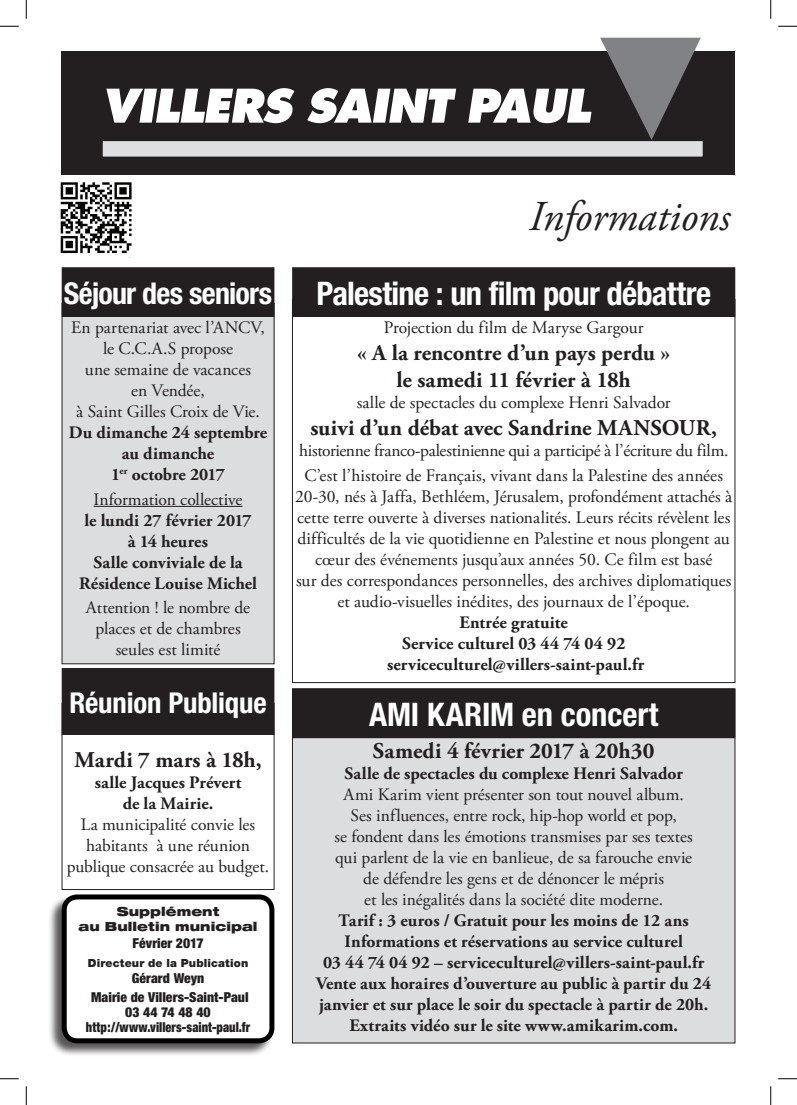
<style>
.page{position:relative;width:797px;height:1105px;background:#fff}
.page>*{position:absolute;margin:0;border:0;box-sizing:border-box;transform-origin:0 0}
.t1{font:italic 42.5px "Adobe Garamond Pro";color:#231f20}
.t2{font:700 condensed 32.5px "Helvetica Neue";letter-spacing:-.015em;color:#fff}
.t3{font:700 condensed 30px "Helvetica Neue";letter-spacing:-.025em;color:#fff}
.t4{font:700 condensed 28.75px "Helvetica Neue";letter-spacing:-.005em;color:#fff}
.t5{font:700 22.5px/27px "Adobe Garamond Pro";color:#231f20;text-align:center}
.t6{font:17.5px/21px "Adobe Garamond Pro";letter-spacing:-.005em;color:#231f20;text-align:center}
.t7{font:700 17.5px/21px "Adobe Garamond Pro";letter-spacing:.005em;color:#231f20;text-align:center}
.t8{font:900 condensed 13.75px/18.5px "Helvetica Neue";letter-spacing:.005em;color:#231f20;text-align:center}
.t9{font:900 expanded 12.5px/15px "Helvetica Neue";letter-spacing:.005em;color:#231f20;text-align:center}
.t10{font:900 11.25px "Helvetica Neue";letter-spacing:.015em;color:#231f20}
</style>
<div class="page">
<div style="left:292px;top:689px;width:443px;height:354px;background:#dcdddf"></div>
<div style="left:62px;top:304px;width:212px;height:360px;background:#dcdddf"></div>
<div style="left:62px;top:51px;width:673px;height:123px;background:#231f20"></div>
<div style="left:101px;top:140px;width:603px;height:18px;background:#dedfe1"></div>
<div style="left:100px;top:138px;width:605px;height:22px;border:3px solid #231f20"></div>
<svg style="left:106px;top:88px;width:188px;height:35px"></svg>
<svg style="left:307px;top:88px;width:149px;height:35px"></svg>
<svg style="left:468px;top:89px;width:123px;height:34px"></svg>
<svg style="left:600px;top:38px;width:100px;height:102px"></svg>
<div style="left:48px;top:895px;width:226px;height:162px;background:#231f20;opacity:.75"></div>
<div style="left:64px;top:897px;width:208px;height:144px;background:#fff;border-radius:13px"></div>
<div style="left:62px;top:894px;width:212px;height:149px;border:5px solid #000;border-radius:13px"></div>
<img style="left:60px;top:182px;width:72px;height:71px">
<div style="left:293px;top:689px;width:441px;height:48px;background:#231f20"></div>
<div style="left:292px;top:688px;width:443px;height:50px;border:1px solid #231f20"></div>
<div style="left:293px;top:268px;width:441px;height:48px;background:#231f20"></div>
<div style="left:292px;top:267px;width:443px;height:50px;border:1px solid #231f20"></div>
<div style="left:62px;top:268px;width:212px;height:48px;background:#231f20"></div>
<div style="left:62px;top:267px;width:212px;height:50px;border:1px solid #231f20"></div>
<hr style="left:94px;top:506px;width:148px;height:1px;background:#231f20">
<div style="left:62px;top:703px;width:212px;height:187px;border:1px solid #231f20"></div>
<div style="left:62px;top:669px;width:212px;height:65px;background:#231f20"></div>
<div style="left:62px;top:668px;width:212px;height:67px;border:1px solid #231f20"></div>
<svg style="left:0;top:25px;width:19px;height:2px"></svg>
<svg style="left:778px;top:25px;width:19px;height:2px"></svg>
<svg style="left:0;top:1078px;width:19px;height:1px"></svg>
<svg style="left:778px;top:1078px;width:19px;height:1px"></svg>
<svg style="left:25px;top:0;width:2px;height:19px"></svg>
<svg style="left:25px;top:1086px;width:2px;height:19px"></svg>
<svg style="left:770px;top:0;width:1px;height:19px"></svg>
<svg style="left:770px;top:1086px;width:1px;height:19px"></svg>
<h1 class="t1" style="left:529px;top:191px;width:203px">Informations</h1>
<h3 class="t3" style="left:64px;top:275px;width:210px">Séjour des seniors</h3>
<h2 class="t2" style="left:316px;top:273px;width:396px">Palestine : un film pour débattre</h2>
<p class="t6" style="left:71px;top:318px;width:195px">En partenariat avec l’ANCV, le C.C.A.S propose<br>une semaine de vacances<br>en Vendée,<br>à Saint Gilles Croix de Vie.</p>
<p class="t7" style="left:69px;top:422px;width:200px">Du dimanche 24 septembre au dimanche<br>1<sup>er</sup> octobre 2017</p>
<p class="t6" style="left:94px;top:489px;width:150px">Information collective</p>
<p class="t7" style="left:79px;top:510px;width:179px">le lundi 27 février 2017 à 14 heures<br>Salle conviviale de la<br>Résidence Louise Michel</p>
<p class="t6" style="left:86px;top:598px;width:166px">Attention ! le nombre de places et de chambres seules est limité</p>
<h3 class="t4" style="left:69px;top:685px;width:199px">Réunion Publique</h3>
<p class="t5" style="left:74px;top:747px;width:189px">Mardi 7 mars à 18h,</p>
<p class="t7" style="left:95px;top:772px;width:148px">salle Jacques Prévert de la Mairie.</p>
<p class="t6" style="left:67px;top:815px;width:204px">La municipalité convie les habitants à une réunion publique consacrée au budget.</p>
<p class="t6" style="left:384px;top:318px;width:261px">Projection du film de Maryse Gargour</p>
<p class="t5" style="left:357px;top:340px;width:314px">« A la rencontre d’un pays perdu » le samedi 11 février à 18h</p>
<p class="t6" style="left:357px;top:393px;width:315px">salle de spectacles du complexe Henri Salvador</p>
<p class="t5" style="left:310px;top:415px;width:408px">suivi d’un débat avec Sandrine MANSOUR,</p>
<p class="t6" style="left:299px;top:439px;width:431px;line-height:24.5px">historienne franco-palestinienne qui a participé à l’écriture du film.<br>C’est l’histoire de Français, vivant dans la Palestine des années</p>
<p class="t6" style="left:295px;top:486px;width:439px">20-30, nés à Jaffa, Bethléem, Jérusalem, profondément attachés à cette terre ouverte à diverses nationalités. Leurs récits révèlent les difficultés de la vie quotidienne en Palestine et nous plongent au cœur des événements jusqu’aux années 50. Ce film est basé<br>sur des correspondances personnelles, des archives diplomatiques et audio-visuelles inédites, des journaux de l’époque.</p>
<p class="t7" style="left:387px;top:612px;width:259px">Entrée gratuite<br>Service culturel 03 44 74 04 92 serviceculturel@villers-saint-paul.fr</p>
<h2 class="t2" style="left:369px;top:695px;width:291px">AMI KARIM en concert</h2>
<p class="t5" style="left:373px;top:738px;width:283px">Samedi 4 février 2017 à 20h30</p>
<p class="t7" style="left:344px;top:763px;width:340px">Salle de spectacles du complexe Henri Salvador</p>
<p class="t6" style="left:334px;top:785px;width:360px">Ami Karim vient présenter son tout nouvel album.<br>Ses influences, entre rock, hip-hop world et pop,<br>se fondent dans les émotions transmises par ses textes qui parlent de la vie en banlieue, de sa farouche envie de défendre les gens et de dénoncer le mépris<br>et les inégalités dans la société dite moderne.</p>
<p class="t7" style="left:316px;top:910px;width:396px">Tarif : 3 euros / Gratuit pour les moins de 12 ans Informations et réservations au service culturel<br>03 44 74 04 92 – serviceculturel@villers-saint-paul.fr Vente aux horaires d’ouverture au public à partir du 24 janvier et sur place le soir du spectacle à partir de 20h.<br>Extraits vidéo sur le site www.amikarim.com.</p>
<p class="t9" style="left:79px;top:904px;width:180px">Supplément<br>au Bulletin municipal</p>
<p class="t8" style="left:133px;top:933px;width:72px">Février 2017</p>
<p class="t10" style="left:88px;top:956px;width:162px">Directeur de la Publication</p>
<p class="t8" style="left:91px;top:969px;width:159px">Gérard Weyn<br>Mairie de Villers-Saint-Paul</p>
<p class="t8" style="left:86px;top:1004px;width:166px;line-height:15px">03 44 74 48 40 http://www.villers-saint-paul.fr</p>
</div>
